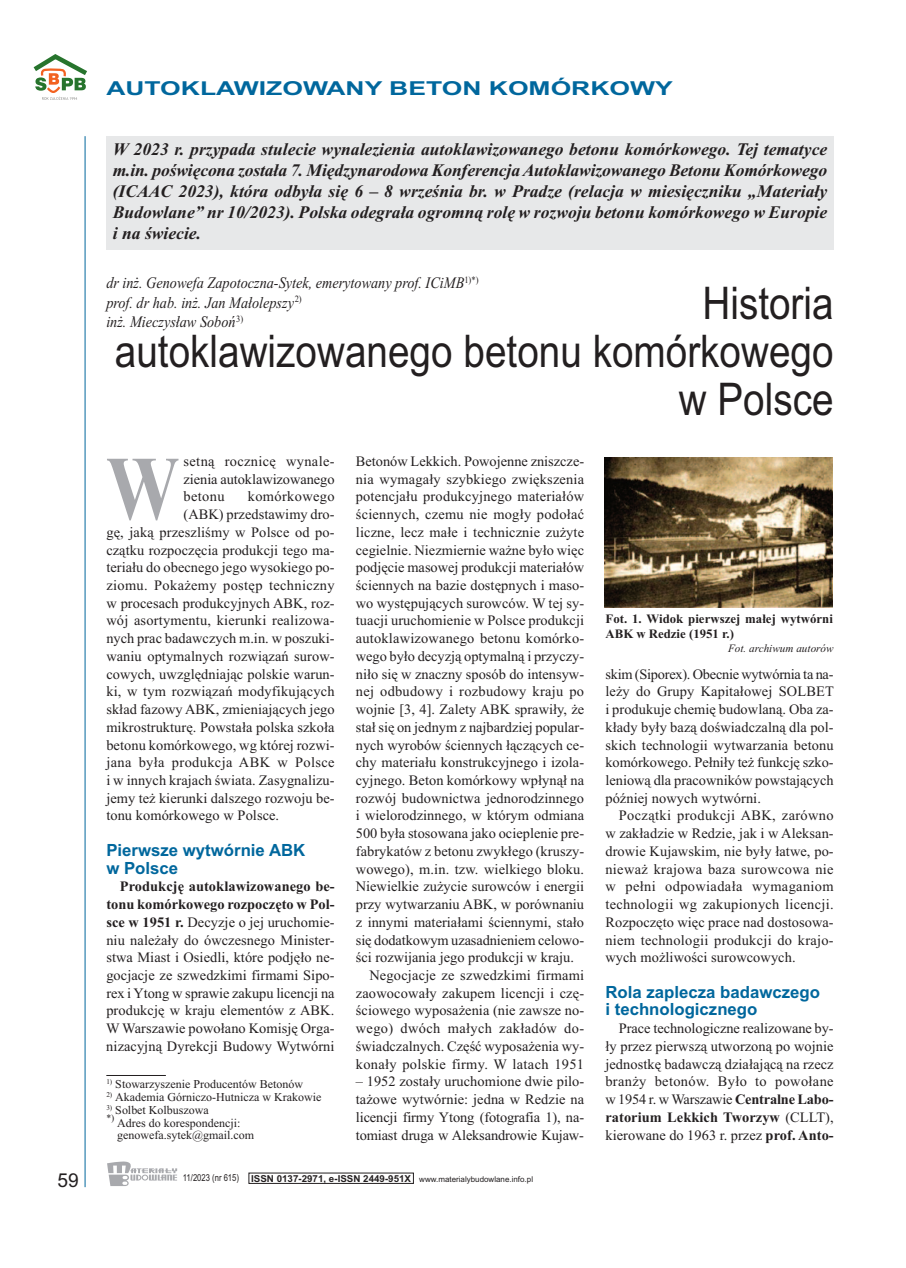
<style>
.page{position:relative;width:906px;height:1268px;background:#fff}
.page>*{position:absolute;margin:0;border:0;box-sizing:border-box;transform-origin:0 0}
.t1{font:700 91.05px "Times New Roman";color:#a8a9ad;scale:.8 1}
.t2{font:45px/48px "Arial";color:#231f20;text-align:right;scale:.86 1}
.t3{font:700 19.2px "Arial";color:#00679d;scale:1.38 1}
.t4{font:19.2px "Arial";color:#231f20}
.t5{font:italic 700 17.55px/20.9px "Times New Roman";color:#231f20;text-align:justify}
.t6{font:700 16.8px/17.7px "Arial";color:#00679d}
.t7{font:italic 16.05px/19.2px "Times New Roman";color:#231f20;scale:.89 1}
.t8{font:14.4px/17.7px "Times New Roman";letter-spacing:.005em;color:#231f20;text-align:justify}
.t9{font:14.4px "Times New Roman";letter-spacing:.025em;color:#231f20}
.t10{font:700 12.75px/14.4px "Times New Roman";letter-spacing:.005em;color:#231f20}
.t11{font:12px "Times New Roman";color:#231f20}
.t12{font:italic 11.25px "Times New Roman";color:#231f20}
.t13{font:9.6px "Arial";color:#231f20;scale:.8 1}
.t14{font:7.95px "Arial";color:#231f20}
.s1{font-weight:700}
.s2{font-weight:700;font-size:9.6px}
</style>
<div class="page">
<hr style="left:85px;top:136px;width:1px;height:1050px;background:#00679d">
<svg style="left:107px;top:1161px;width:70px;height:24px"></svg>
<svg style="left:33px;top:54px;width:54px;height:46px"></svg>
<hr style="left:106px;top:1074px;width:60px;height:1px;background:#231f20">
<img style="left:605px;top:458px;width:228px;height:149px">
<div style="left:106px;top:136px;width:727px;height:113px;background:#e7e8e9"></div>
<h3 class="t3" style="left:106px;top:77px;width:412px">AUTOKLAWIZOWANY BETON KOMÓRKOWY</h3>
<p class="t5" style="left:113px;top:139px;width:716px">W 2023 r. przypada stulecie wynalezienia autoklawizowanego betonu komórkowego. Tej tematyce m.in. poświęcona została 7. Międzynarodowa KonferencjaAutoklawizowanego Betonu Komórkowego (ICAAC 2023), która odbyła się 6 – 8 września br. w Pradze (relacja w miesięczniku „Materiały Budowlane” nr 10/2023). Polska odegrała ogromną rolę w rozwoju betonu komórkowego w Europie i na świecie.</p>
<p class="t7" style="left:106px;top:273px;width:420px">dr inż. Genowefa Zapotoczna-Sytek, emerytowany prof. ICiMB<sup>1)*) </sup>prof. dr hab. inż. Jan Małolepszy<sup>2)<br></sup>inż. Mieczysław Soboń<sup>3)</sup></p>
<h2 class="t2" style="left:115px;top:279px;width:837px">Historia<br>autoklawizowanego betonu komórkowego w Polsce</h2>
<h1 class="t1" style="left:106px;top:434px;width:92px">W</h1>
<p class="t8" style="left:184px;top:452px;width:152px">setną rocznicę wynale&shy;zienia autoklawizowanego betonu</p>
<p class="t9" style="left:248px;top:488px;width:88px">komórkowego</p>
<p class="t8" style="left:184px;top:505px;width:153px">(ABK) przedstawimy dro-</p>
<p class="t8" style="left:106px;top:523px;width:230px">gę, jaką przeszliśmy w Polsce od po-</p>
<p class="t8" style="left:106px;top:540px;width:230px">czątku rozpoczęcia produkcji tego ma-</p>
<p class="t8" style="left:106px;top:558px;width:230px">teriału do obecnego jego wysokiego po-</p>
<p class="t9" style="left:106px;top:576px;width:230px">ziomu. Pokażemy postęp techniczny</p>
<p class="t8" style="left:106px;top:593px;width:230px">w procesach produkcyjnych ABK, roz-</p>
<p class="t8" style="left:106px;top:611px;width:230px">wój asortymentu, kierunki realizowa-</p>
<p class="t8" style="left:106px;top:629px;width:230px">nych prac badawczych m.in. w poszuki-</p>
<p class="t8" style="left:106px;top:647px;width:230px">waniu optymalnych rozwiązań surow-</p>
<p class="t8" style="left:106px;top:664px;width:230px">cowych, uwzględniając polskie warun-</p>
<p class="t8" style="left:106px;top:682px;width:230px">ki, w tym rozwiązań modyfikujących</p>
<p class="t8" style="left:106px;top:700px;width:230px">skład fazowy ABK, zmieniających jego</p>
<p class="t8" style="left:106px;top:717px;width:230px">mikrostrukturę. Powstała polska szkoła</p>
<p class="t8" style="left:106px;top:735px;width:230px">betonu komórkowego, wg której rozwi-</p>
<p class="t9" style="left:106px;top:753px;width:230px">jana była produkcja ABK w Polsce</p>
<p class="t8" style="left:106px;top:771px;width:230px">i w innych krajach świata. Zasygnalizu-</p>
<p class="t8" style="left:106px;top:788px;width:230px">jemy też kierunki dalszego rozwoju be-</p>
<p class="t8" style="left:106px;top:806px;width:174px">tonu komórkowego w Polsce.</p>
<p class="t6" style="left:106px;top:841px;width:200px">Pierwsze wytwórnie ABK w Polsce</p>
<p class="t8" style="left:106px;top:877px;width:230px;text-indent:14px"><span class="s1">Produkcję autoklawizowanego be&shy;tonu komórkowego rozpoczęto w Pol&shy;sce w 1951 r.</span> Decyzje o jej uruchomie&shy;niu należały do ówczesnego Minister&shy;stwa Miast i Osiedli, które podjęło ne&shy;gocjacje ze szwedzkimi firmami Sipo&shy;rex i Ytong w sprawie zakupu licencji na produkcję w kraju elementów z ABK.<br>W Warszawie powołano Komisję Orga&shy;nizacyjną Dyrekcji Budowy Wytwórni</p>
<p class="t11" style="left:106px;top:1076px;width:198px"><sup>1)</sup> Stowarzyszenie Producentów Betonów</p>
<p class="t11" style="left:106px;top:1089px;width:217px"><sup>2)</sup> Akademia Górniczo-Hutnicza w Krakowie</p>
<p class="t11" style="left:106px;top:1102px;width:104px"><sup>3)</sup> Solbet Kolbuszowa</p>
<p class="t11" style="left:106px;top:1115px;width:136px"><sup>*)</sup> Adres do korespondencji:</p>
<p class="t11" style="left:117px;top:1127px;width:138px">genowefa.sytek@gmail.com</p>
<p class="t8" style="left:356px;top:452px;width:230px">Betonów Lekkich. Powojenne zniszcze-</p>
<p class="t8" style="left:356px;top:469px;width:230px">nia wymagały szybkiego zwiększenia</p>
<p class="t8" style="left:356px;top:487px;width:230px">potencjału produkcyjnego materiałów</p>
<p class="t8" style="left:356px;top:505px;width:230px">ściennych, czemu nie mogły podołać</p>
<p class="t8" style="left:356px;top:523px;width:230px">liczne, lecz małe i technicznie zużyte</p>
<p class="t8" style="left:356px;top:540px;width:230px">cegielnie. Niezmiernie ważne było więc</p>
<p class="t8" style="left:356px;top:558px;width:230px">podjęcie masowej produkcji materiałów</p>
<p class="t8" style="left:356px;top:576px;width:230px">ściennych na bazie dostępnych i maso-</p>
<p class="t8" style="left:356px;top:593px;width:230px">wo występujących surowców. W tej sy-</p>
<p class="t8" style="left:356px;top:611px;width:230px">tuacji uruchomienie w Polsce produkcji</p>
<p class="t8" style="left:356px;top:629px;width:230px">autoklawizowanego betonu komórko-</p>
<p class="t8" style="left:356px;top:647px;width:230px">wego było decyzją optymalną i przyczy-</p>
<p class="t8" style="left:356px;top:664px;width:230px">niło się w znaczny sposób do intensyw-</p>
<p class="t8" style="left:356px;top:682px;width:230px">nej odbudowy i rozbudowy kraju po</p>
<p class="t8" style="left:356px;top:700px;width:230px">wojnie [3, 4]. Zalety ABK sprawiły, że</p>
<p class="t8" style="left:356px;top:717px;width:230px">stał się on jednym z najbardziej popular-</p>
<p class="t8" style="left:356px;top:735px;width:230px">nych wyrobów ściennych łączących ce-</p>
<p class="t8" style="left:356px;top:753px;width:230px">chy materiału konstrukcyjnego i izola-</p>
<p class="t8" style="left:356px;top:771px;width:230px">cyjnego. Beton komórkowy wpłynął na</p>
<p class="t8" style="left:356px;top:788px;width:230px">rozwój budownictwa jednorodzinnego</p>
<p class="t8" style="left:356px;top:806px;width:230px">i wielorodzinnego, w którym odmiana</p>
<p class="t8" style="left:356px;top:824px;width:230px">500 była stosowana jako ocieplenie pre-</p>
<p class="t8" style="left:356px;top:841px;width:230px">fabrykatów z betonu zwykłego (kruszy-</p>
<p class="t8" style="left:356px;top:859px;width:230px">wowego), m.in. tzw. wielkiego bloku.</p>
<p class="t8" style="left:356px;top:877px;width:230px">Niewielkie zużycie surowców i energii</p>
<p class="t8" style="left:356px;top:895px;width:230px">przy wytwarzaniu ABK, w porównaniu</p>
<p class="t8" style="left:356px;top:912px;width:230px">z innymi materiałami ściennymi, stało</p>
<p class="t8" style="left:356px;top:930px;width:230px">się dodatkowym uzasadnieniem celowo-</p>
<p class="t8" style="left:356px;top:948px;width:220px">ści rozwijania jego produkcji w kraju.</p>
<p class="t8" style="left:369px;top:965px;width:216px">Negocjacje ze szwedzkimi firmami</p>
<p class="t8" style="left:356px;top:983px;width:230px">zaowocowały zakupem licencji i czę-</p>
<p class="t8" style="left:356px;top:1001px;width:230px">ściowego wyposażenia (nie zawsze no-</p>
<p class="t9" style="left:356px;top:1019px;width:230px">wego) dwóch małych zakładów do-</p>
<p class="t8" style="left:356px;top:1036px;width:230px">świadczalnych. Część wyposażenia wy-</p>
<p class="t8" style="left:356px;top:1054px;width:230px">konały polskie firmy. W latach 1951</p>
<p class="t8" style="left:356px;top:1072px;width:230px">– 1952 zostały uruchomione dwie pilo&shy;tażowe wytwórnie: jedna w Redzie na licencji firmy Ytong (fotografia 1), na&shy;tomiast druga w Aleksandrowie Kujaw-</p>
<h3 class="t4" style="left:57px;top:1168px;width:23px">59</h3>
<p class="t13" style="left:183px;top:1171px;width:72px">11/2023 (nr 615)</p>
<p class="t14" style="left:251px;top:1174px;width:283px"><span class="s2">ISSN 0137-2971, e-ISSN 2449-951X</span> www.materialybudowlane.info.pl</p>
<p class="t10" style="left:605px;top:611px;width:229px">Fot. 1. Widok pierwszej małej wytwórni<br>ABK w Redzie (1951 r.)</p>
<p class="t12" style="left:728px;top:641px;width:107px">Fot. archiwum autorów</p>
<p class="t8" style="left:605px;top:664px;width:230px">skim (Siporex). Obecnie wytwórnia ta na&shy;leży do Grupy Kapitałowej SOLBET i produkuje chemię budowlaną. Oba za&shy;kłady były bazą doświadczalną dla pol&shy;skich technologii wytwarzania betonu komórkowego. Pełniły też funkcję szko&shy;leniową dla pracowników powstających później nowych wytwórni.</p>
<p class="t8" style="left:605px;top:806px;width:230px;text-indent:14px">Początki produkcji ABK, zarówno w zakładzie w Redzie, jak i w Aleksan&shy;drowie Kujawskim, nie były łatwe, po&shy;nieważ krajowa baza surowcowa nie w pełni odpowiadała wymaganiom technologii wg zakupionych licencji.<br>Rozpoczęto więc prace nad dostosowa&shy;niem technologii produkcji do krajo&shy;wych możliwości surowcowych.</p>
<p class="t6" style="left:605px;top:982px;width:216px">Rola zaplecza badawczego i technologicznego</p>
<p class="t8" style="left:605px;top:1019px;width:230px;text-indent:13px">Prace technologiczne realizowane by&shy;ły przez pierwszą utworzoną po wojnie jednostkę badawczą działającą na rzecz branży betonów. Było to powołane w 1954 r. w Warszawie <span class="s1">Centralne Labo&shy;ratorium Lekkich Tworzyw</span> (CLLT), kierowane do 1963 r. przez <span class="s1">prof. Anto-</span></p>
</div>
